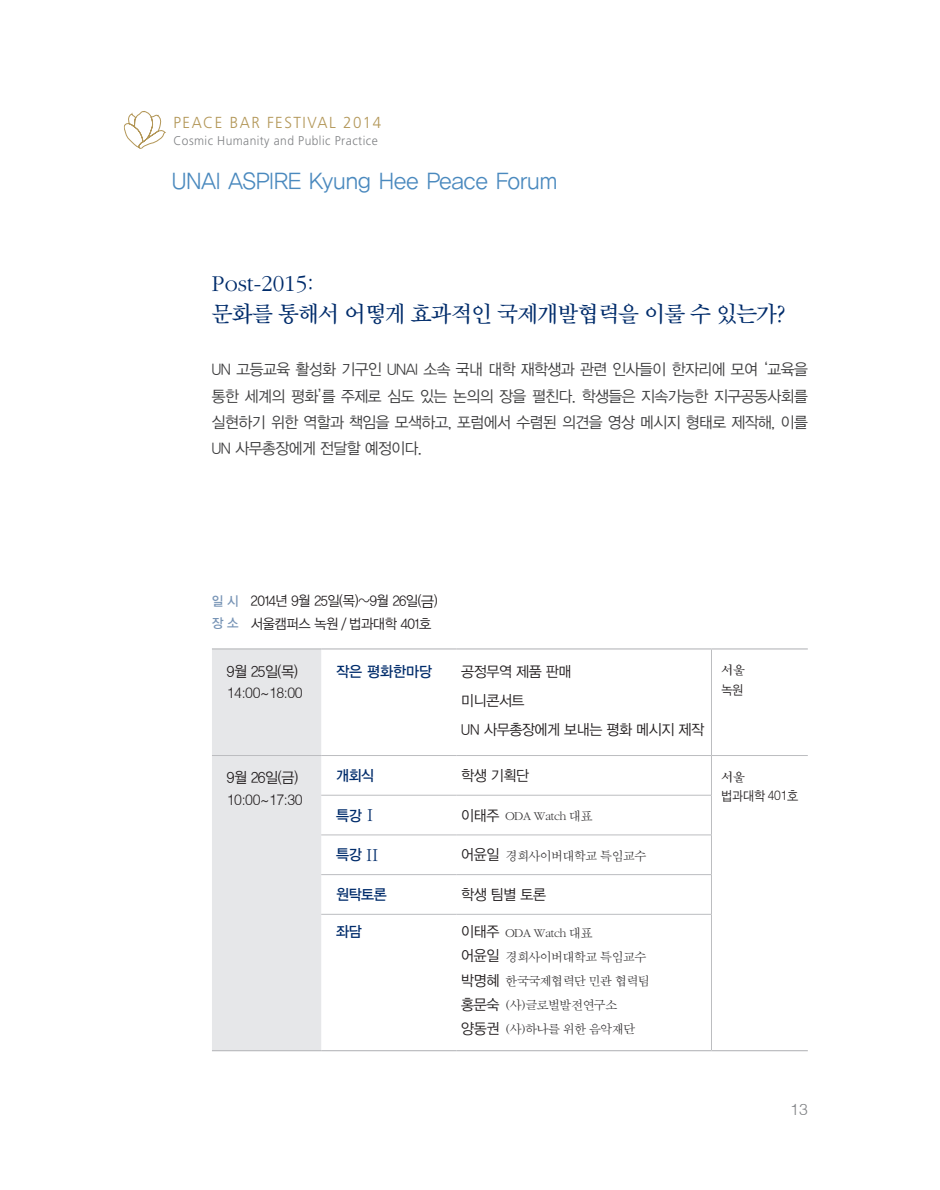
<style>
.page{position:relative;width:940px;height:1190px;background:#fff}
.page>*{position:absolute;margin:0;border:0;box-sizing:border-box;transform-origin:0 0}
.t1{font:23.62px/29.8px "Sand Tm";letter-spacing:-.03em;color:#002c6b}
.t2{font:23.28px "YDI Web YGO120";letter-spacing:.01em;color:#4a89be;scale:.95 1}
.t3{font:300 15.92px "Frutiger";letter-spacing:.1em;color:#b39758;scale:.95 1}
.t4{font:15.75px/26.2px "YDI Web YGO120";letter-spacing:-.03em;color:#3e3e3f;text-align:justify;scale:.95 1}
.t5{font:300 15.75px "Helvetica";color:#808285}
.ÙÅÁ_Û{font:14.88px "YDI Web YGO120";letter-spacing:-.03em;color:#231f20;scale:.95 1}
.ÙÅÁ_Û-2{font:300 14.88px "Helvetica";letter-spacing:-.03em;color:#231f20;scale:.95 1}
.ÙÅÁ_Û-3{font:14.88px "YDI Web YGO130";letter-spacing:-.03em;color:#002c6b;scale:.95 1}
.t6{font:14px "YDI Web YGO120";letter-spacing:-.03em;color:#231f20;scale:.95 1}
.ÙÅÁ_Û-4{font:13.12px "Sand Sm";letter-spacing:-.03em;color:#312f30}
.ÙÅÁ_Û-5{font:13.12px "Sand Jg";letter-spacing:-.03em;color:#231f20;scale:.95 1}
.ÙÅÁ_Û-6{font:13.12px "Sand Tm";color:#231f20}
.t7{font:300 12.6px "Frutiger";letter-spacing:.035em;color:#808285;scale:.95 1}
.s1{font-family:"YDI Web YGO130";font-size:13.12px;color:#7693b5}
.s2{font-size:14.88px}
.s3{font-family:"Sand Tm";font-size:20.12px}
.s4{font-family:"YDI Web YGO120";font-size:14.88px;color:#231f20}
</style>
<div class="page">
<svg style="left:123px;top:111px;width:43px;height:38px"></svg>
<div style="left:212px;top:649px;width:109px;height:401px;background:#e6e7e9"></div>
<hr style="left:711px;top:649px;width:1px;height:106px;background:#bcbdc0">
<hr style="left:212px;top:755px;width:109px;height:1px;background:#bcbdc0">
<hr style="left:321px;top:755px;width:135px;height:1px;background:#bcbdc0">
<hr style="left:456px;top:755px;width:255px;height:1px;background:#bcbdc0">
<hr style="left:711px;top:755px;width:96px;height:1px;background:#bcbdc0">
<hr style="left:711px;top:756px;width:1px;height:39px;background:#bcbdc0">
<hr style="left:321px;top:795px;width:135px;height:1px;background:#bcbdc0">
<hr style="left:456px;top:795px;width:255px;height:1px;background:#bcbdc0">
<hr style="left:711px;top:795px;width:1px;height:39px;background:#bcbdc0">
<hr style="left:321px;top:834px;width:135px;height:1px;background:#bcbdc0">
<hr style="left:456px;top:834px;width:255px;height:1px;background:#bcbdc0">
<hr style="left:711px;top:835px;width:1px;height:39px;background:#bcbdc0">
<hr style="left:321px;top:874px;width:135px;height:1px;background:#bcbdc0">
<hr style="left:456px;top:874px;width:255px;height:1px;background:#bcbdc0">
<hr style="left:711px;top:875px;width:1px;height:39px;background:#bcbdc0">
<hr style="left:321px;top:914px;width:135px;height:1px;background:#bcbdc0">
<hr style="left:456px;top:914px;width:255px;height:1px;background:#bcbdc0">
<hr style="left:711px;top:914px;width:1px;height:136px;background:#bcbdc0">
<hr style="left:212px;top:648px;width:109px;height:1px;background:#bcbdc0">
<hr style="left:321px;top:648px;width:135px;height:1px;background:#bcbdc0">
<hr style="left:456px;top:648px;width:255px;height:1px;background:#bcbdc0">
<hr style="left:711px;top:648px;width:96px;height:1px;background:#bcbdc0">
<hr style="left:212px;top:1050px;width:109px;height:1px;background:#bcbdc0">
<hr style="left:321px;top:1050px;width:135px;height:1px;background:#bcbdc0">
<hr style="left:456px;top:1050px;width:255px;height:1px;background:#bcbdc0">
<hr style="left:711px;top:1050px;width:96px;height:1px;background:#bcbdc0">
<p class="t3" style="left:173px;top:114px;width:220px">PEACE BAR FESTIVAL 2014</p>
<p class="t7" style="left:173px;top:133px;width:217px">Cosmic Humanity and Public Practice</p>
<p class="t2" style="left:172px;top:169px;width:406px">UNAI ASPIRE Kyung Hee Peace Forum</p>
<p class="t1" style="left:212px;top:270px;width:573px">Post-2015:<br>문화를 통해서 어떻게 효과적인 국제개발협력을 이룰 수 있는가?</p>
<p class="t4" style="left:212px;top:357px;width:628px">UN 고등교육 활성화 기구인 UNAI 소속 국내 대학 재학생과 관련 인사들이 한자리에 모여 ‘교육을 통한 세계의 평화’를 주제로 심도 있는 논의의 장을 펼친다. 학생들은 지속가능한 지구공동사회를 실현하기 위한 역할과 책임을 모색하고, 포럼에서 수렴된 의견을 영상 메시지 형태로 제작해, 이를 UN 사무총장에게 전달할 예정이다.</p>
<p class="t6" style="left:212px;top:593px;width:239px"><span class="s1">일 시</span> 2014년 9월 25일(목)~9월 26일(<span class="s2">금</span>)</p>
<p class="t6" style="left:212px;top:616px;width:232px"><span class="s1">장 소</span> 서울캠퍼스 녹원 / 법과대학 401호</p>
<p class="ÙÅÁ_Û" style="left:227px;top:663px;width:76px">9월 25일(목)</p>
<p class="ÙÅÁ_Û-2" style="left:227px;top:684px;width:81px">14:00~18:00</p>
<p class="ÙÅÁ_Û-3" style="left:336px;top:663px;width:103px">작은 평화한마당</p>
<p class="ÙÅÁ_Û" style="left:461px;top:663px;width:117px">공정무역 제품 판매</p>
<p class="ÙÅÁ_Û" style="left:461px;top:692px;width:68px">미니콘서트</p>
<p class="ÙÅÁ_Û" style="left:461px;top:721px;width:257px">UN 사무총장에게 보내는 평화 메시지 제작</p>
<p class="ÙÅÁ_Û-6" style="left:721px;top:664px;width:25px">서울</p>
<p class="ÙÅÁ_Û-5" style="left:721px;top:683px;width:25px">녹원</p>
<p class="ÙÅÁ_Û" style="left:227px;top:769px;width:76px">9월 26일(금)</p>
<p class="ÙÅÁ_Û-2" style="left:227px;top:790px;width:81px">10:00~17:30</p>
<p class="ÙÅÁ_Û-3" style="left:336px;top:767px;width:42px">개회식</p>
<p class="ÙÅÁ_Û" style="left:461px;top:767px;width:73px">학생 기획단</p>
<p class="ÙÅÁ_Û-6" style="left:721px;top:771px;width:25px">서울</p>
<p class="ÙÅÁ_Û-5" style="left:721px;top:789px;width:82px">법과대학 401호</p>
<p class="ÙÅÁ_Û-3" style="left:336px;top:807px;width:46px">특강 <span class="s3">Ⅰ</span></p>
<p class="ÙÅÁ_Û-4" style="left:461px;top:809px;width:133px"><span class="s4">이태주</span> ODA Watch 대표</p>
<p class="ÙÅÁ_Û-3" style="left:336px;top:846px;width:48px">특강<span class="s3">Ⅱ</span></p>
<p class="ÙÅÁ_Û-4" style="left:461px;top:849px;width:186px"><span class="s4">어윤일</span> 경희사이버대학교 특임교수</p>
<p class="ÙÅÁ_Û-3" style="left:336px;top:886px;width:55px">원탁토론</p>
<p class="ÙÅÁ_Û" style="left:461px;top:886px;width:91px">학생 팀별 토론</p>
<p class="ÙÅÁ_Û-3" style="left:336px;top:923px;width:28px">좌담</p>
<p class="ÙÅÁ_Û-4" style="left:461px;top:926px;width:133px"><span class="s4">이태주</span> ODA Watch 대표</p>
<p class="ÙÅÁ_Û-4" style="left:461px;top:950px;width:186px"><span class="s4">어윤일</span> 경희사이버대학교 특임교수</p>
<p class="ÙÅÁ_Û-4" style="left:461px;top:974px;width:190px"><span class="s4">박명혜</span> 한국국제협력단 민관 협력팀</p>
<p class="ÙÅÁ_Û-4" style="left:461px;top:999px;width:157px"><span class="s4">홍문숙</span> (사)글로벌발전연구소</p>
<p class="ÙÅÁ_Û-4" style="left:461px;top:1023px;width:175px"><span class="s4">양동권</span> (사)하나를 위한 음악재단</p>
<p class="t5" style="left:790px;top:1099px;width:19px">13</p>
</div>
